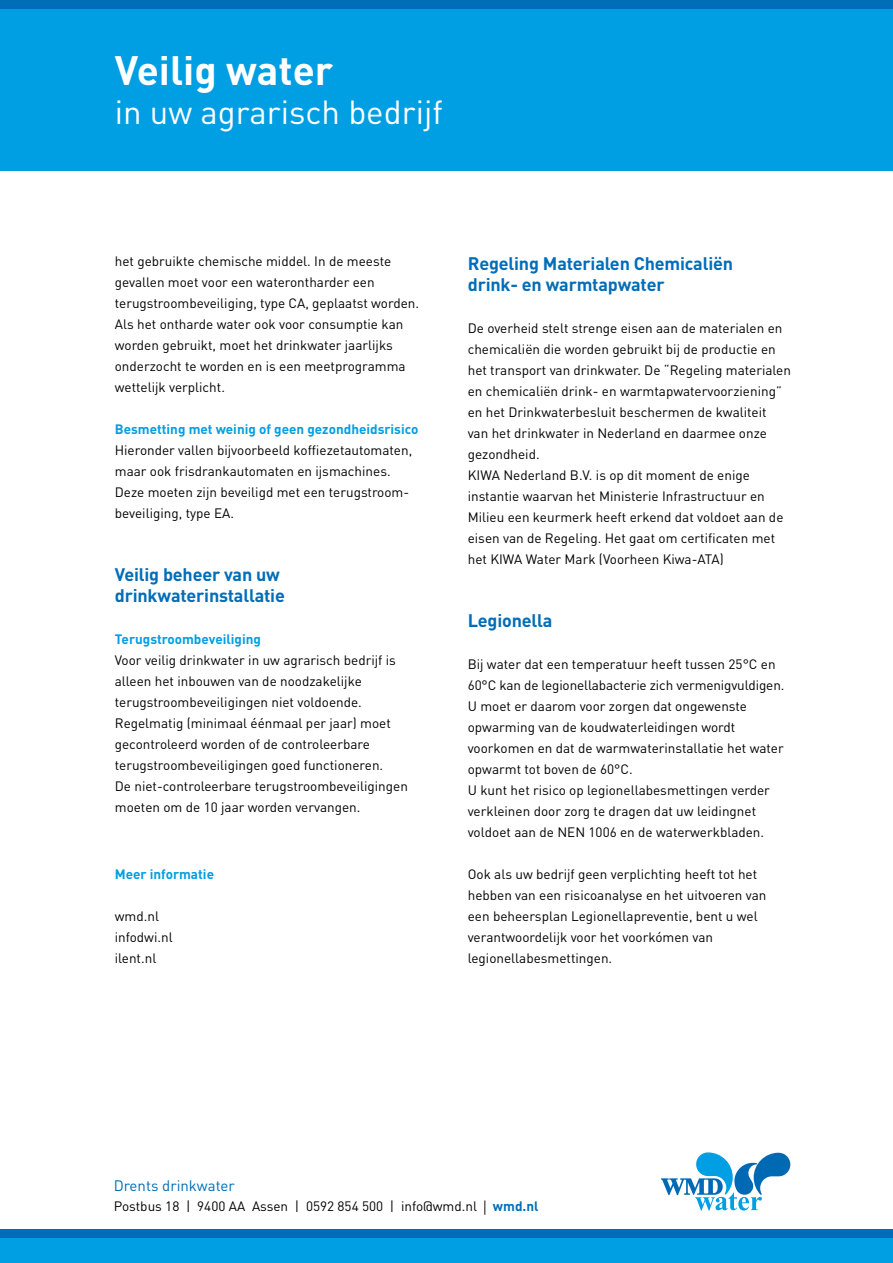
<style>
.page{position:relative;width:893px;height:1263px;background:#fff}
.page>*{position:absolute;margin:0;border:0;box-sizing:border-box;transform-origin:0 0}
.t1{font:700 40.5px "DIN";color:#fff}
.t2{font:33px "DIN";color:#fff}
.t3{font:700 18px/21px "DIN";letter-spacing:-.01em;color:#006db8}
.t4{font:15px "DIN";color:#006db8}
.t5{font:13.5px/21px "DIN";color:#000}
.t6{font:700 13.5px "DIN";color:#009ee3}
.s1{font-family:"VAG Rounded";font-weight:100}
.s2{font-weight:700;color:#006db8}
</style>
<div class="page">
<div style="left:0;top:1237px;width:893px;height:26px;background:#009ee3"></div>
<div style="left:0;top:1230px;width:893px;height:8px;background:#006db8"></div>
<div style="left:0;top:0;width:893px;height:170px;background:#009ee3"></div>
<div style="left:0;top:0;width:893px;height:9px;background:#006db8"></div>
<svg style="left:661px;top:1152px;width:129px;height:58px"></svg>
<h1 class="t1" style="left:115px;top:44px;width:220px">Veilig water</h1>
<h2 class="t2" style="left:115px;top:91px;width:329px">in uw agrarisch bedrijf</h2>
<p class="t5" style="left:115px;top:250px;width:306px">het gebruikte chemische middel. In de meeste gevallen moet voor een waterontharder een terugstroombeveiliging, type CA, geplaatst worden.<br>Als het ontharde water ook voor consumptie kan worden gebruikt, moet het drinkwater jaarlijks onderzocht te worden en is een meetprogramma wettelijk verplicht.</p>
<p class="t6" style="left:115px;top:420px;width:305px">Besmetting met weinig of geen gezondheidsrisico</p>
<p class="t5" style="left:115px;top:440px;width:299px">Hieronder vallen bijvoorbeeld koffiezetautomaten, maar ook frisdrankautomaten en ijsmachines.<br>Deze moeten zijn beveiligd met een terugstroom&shy;beveiliging, type EA.</p>
<h3 class="t3" style="left:115px;top:563px;width:172px">Veilig beheer van uw drinkwaterinstallatie</h3>
<p class="t6" style="left:115px;top:630px;width:148px">Terugstroombeveiliging</p>
<p class="t5" style="left:115px;top:649px;width:295px">Voor veilig drinkwater in uw agrarisch bedrijf is alleen het inbouwen van de noodzakelijke terugstroombeveiligingen niet voldoende.<br>Regelmatig (minimaal éénmaal per jaar) moet gecontroleerd worden of de controleerbare terugstroombeveiligingen goed functioneren.<br>De niet-controleerbare terugstroombeveiligingen moeten om de 10 jaar worden vervangen.</p>
<p class="t6" style="left:115px;top:865px;width:101px">Meer informatie</p>
<p class="t5" style="left:115px;top:905px;width:59px">wmd.nl infodwi.nl ilent.nl</p>
<h3 class="t3" style="left:468px;top:252px;width:267px">Regeling Materialen Chemicaliën drink- en warmtapwater</h3>
<p class="t5" style="left:468px;top:317px;width:325px">De overheid stelt strenge eisen aan de materialen en chemicaliën die worden gebruikt bij de productie en het transport van drinkwater. De “Regeling materialen en chemicaliën drink- en warmtapwatervoorziening” en het Drinkwaterbesluit beschermen de kwaliteit<br>van het drinkwater in Nederland en daarmee onze gezondheid.<br>KIWA Nederland B.V. is op dit moment de enige instantie waarvan het Ministerie Infrastructuur en Milieu een keurmerk heeft erkend dat voldoet aan de eisen van de Regeling. Het gaat om certificaten met het KIWA Water Mark (Voorheen Kiwa-ATA)</p>
<h3 class="t3" style="left:468px;top:609px;width:86px">Legionella</h3>
<p class="t5" style="left:468px;top:653px;width:318px">Bij water dat een temperatuur heeft tussen 25°C en 60°C kan de legionellabacterie zich vermenigvuldigen.<br>U moet er daarom voor zorgen dat ongewenste opwarming van de koudwaterleidingen wordt voorkomen en dat de warmwaterinstallatie het water opwarmt tot boven de 60°C.<br>U kunt het risico op legionellabesmettingen verder verkleinen door zorg te dragen dat uw leidingnet voldoet aan de NEN 1006 en de waterwerkbladen.</p>
<p class="t5" style="left:468px;top:864px;width:300px">Ook als uw bedrijf geen verplichting heeft tot het hebben van een risicoanalyse en het uitvoeren van een beheersplan Legionellapreventie, bent u wel verantwoordelijk voor het voorkómen van legionellabesmettingen.</p>
<p class="t4" style="left:114px;top:1176px;width:123px">Drents drinkwater</p>
<p class="t5" style="left:114px;top:1195px;width:426px">Postbus 18 | 9400 AA Assen | 0592 854 500 | info@wmd.nl <span class="s1">|</span> <span class="s2">wmd.nl</span></p>
</div>
